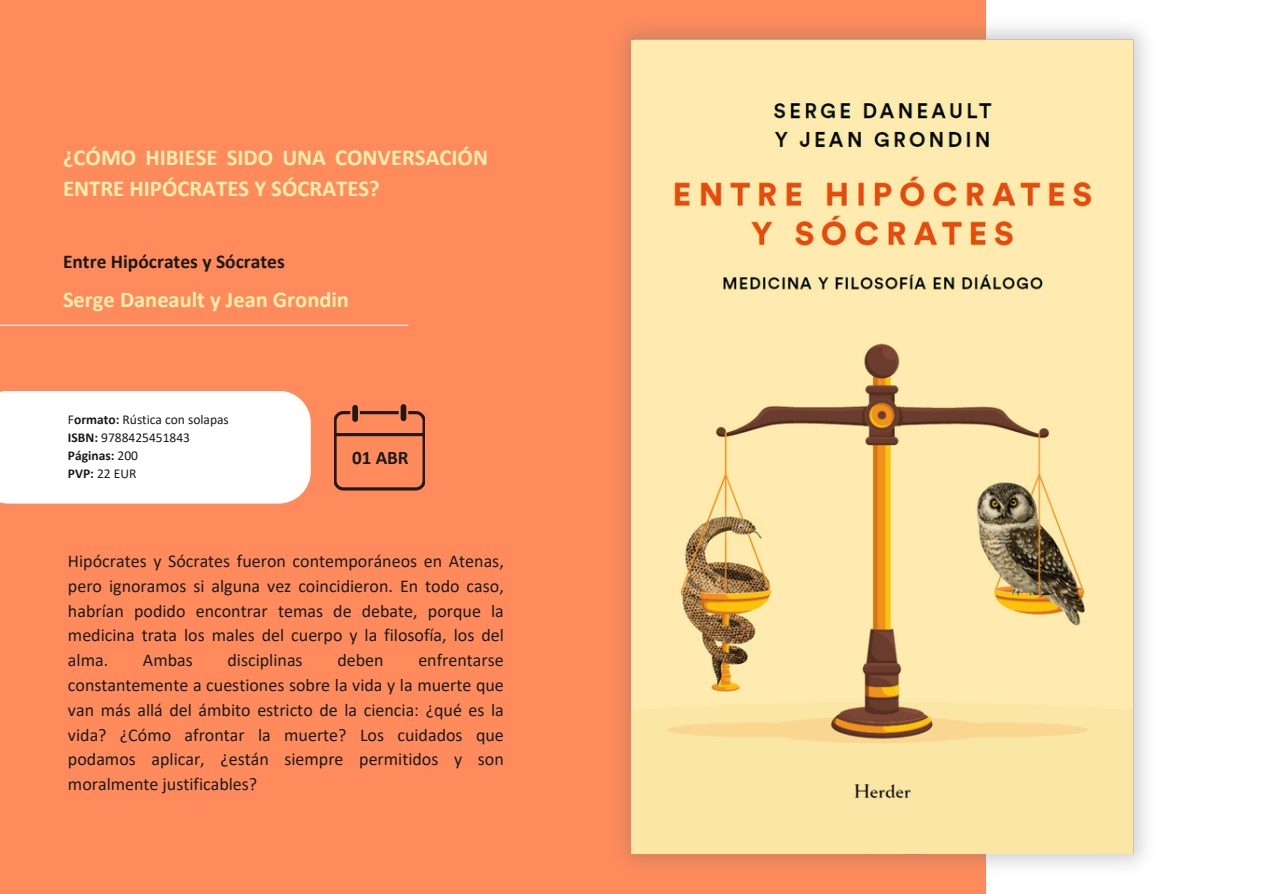
<style>
.page{position:relative;width:1263px;height:894px;background:#fff}
.page>*{position:absolute;margin:0;border:0;box-sizing:border-box;transform-origin:0 0}
.t1{font:700 22.8px/31.5px "Calibri";color:#ffefaf}
.t2{font:700 22.5px "Calibri";color:#ffefaf}
.t3{font:700 19.5px "Calibri";color:#1a1a1a}
.t4{font:700 19.05px "Calibri";color:#1a1a1a}
.t5{font:18px/24.8px "Calibri";color:#1a1a1a;text-align:justify}
.t6{font:13.5px "Calibri";color:#1a1a1a}
.t7{font:700 13.5px "Calibri";color:#1a1a1a}
.s1{font-weight:700}
.s2{font-weight:400}
</style>
<div class="page">
<div style="left:0;top:0;width:986px;height:893px;background:#ff8b5c"></div>
<div style="left:0;top:391px;width:311px;height:112px;background:#fff"></div>
<svg style="left:335px;top:411px;width:89px;height:79px"></svg>
<div style="left:352px;top:405px;width:6px;height:17px;background:#231815;border-radius:3px"></div>
<div style="left:401px;top:404px;width:5px;height:17px;background:#231815;border-radius:3px"></div>
<hr style="left:0;top:324px;width:408px;height:2px;background:#fff">
<img style="left:621px;top:27px;width:525px;height:839px">
<img style="left:631px;top:40px;width:501px;height:812px">
<p class="t1" style="left:63px;top:143px;width:426px">¿CÓMO HIBIESE SIDO UNA CONVERSACIÓN<br>ENTRE HIPÓCRATES Y SÓCRATES?</p>
<h4 class="t3" style="left:63px;top:254px;width:223px">Entre Hipócrates y Sócrates</h4>
<h2 class="t2" style="left:63px;top:290px;width:287px">Serge Daneault y Jean Grondin</h2>
<p class="t6" style="left:68px;top:413px;width:162px">F<span class="s1">ormato:</span> Rústica con solapas</p>
<p class="t6" style="left:68px;top:431px;width:124px"><span class="s1">ISBN:</span> 9788425451843</p>
<p class="t7" style="left:68px;top:449px;width:72px">Páginas: <span class="s2">200</span></p>
<p class="t6" style="left:68px;top:467px;width:70px"><span class="s1">PVP:</span> 22 EUR</p>
<h1 class="t4" style="left:352px;top:450px;width:58px">01 ABR</h1>
<p class="t5" style="left:68px;top:550px;width:437px">Hipócrates y Sócrates fueron contemporáneos en Atenas, pero ignoramos si alguna vez coincidieron. En todo caso, habrían podido encontrar temas de debate, porque la medicina trata los males del cuerpo y la filosofía, los del alma.</p>
<p class="t5" style="left:68px;top:649px;width:437px;text-indent:350px">enfrentarse constantemente a cuestiones sobre la vida y la muerte que van más allá del ámbito estricto de la ciencia: ¿qué es la vida? ¿Cómo afrontar la muerte? Los cuidados que podamos aplicar, ¿están siempre permitidos y son moralmente justificables?</p>
<p class="t5" style="left:143px;top:649px;width:51px">Ambas</p>
<p class="t5" style="left:228px;top:649px;width:77px">disciplinas</p>
<p class="t5" style="left:337px;top:649px;width:48px">deben</p>
</div>
